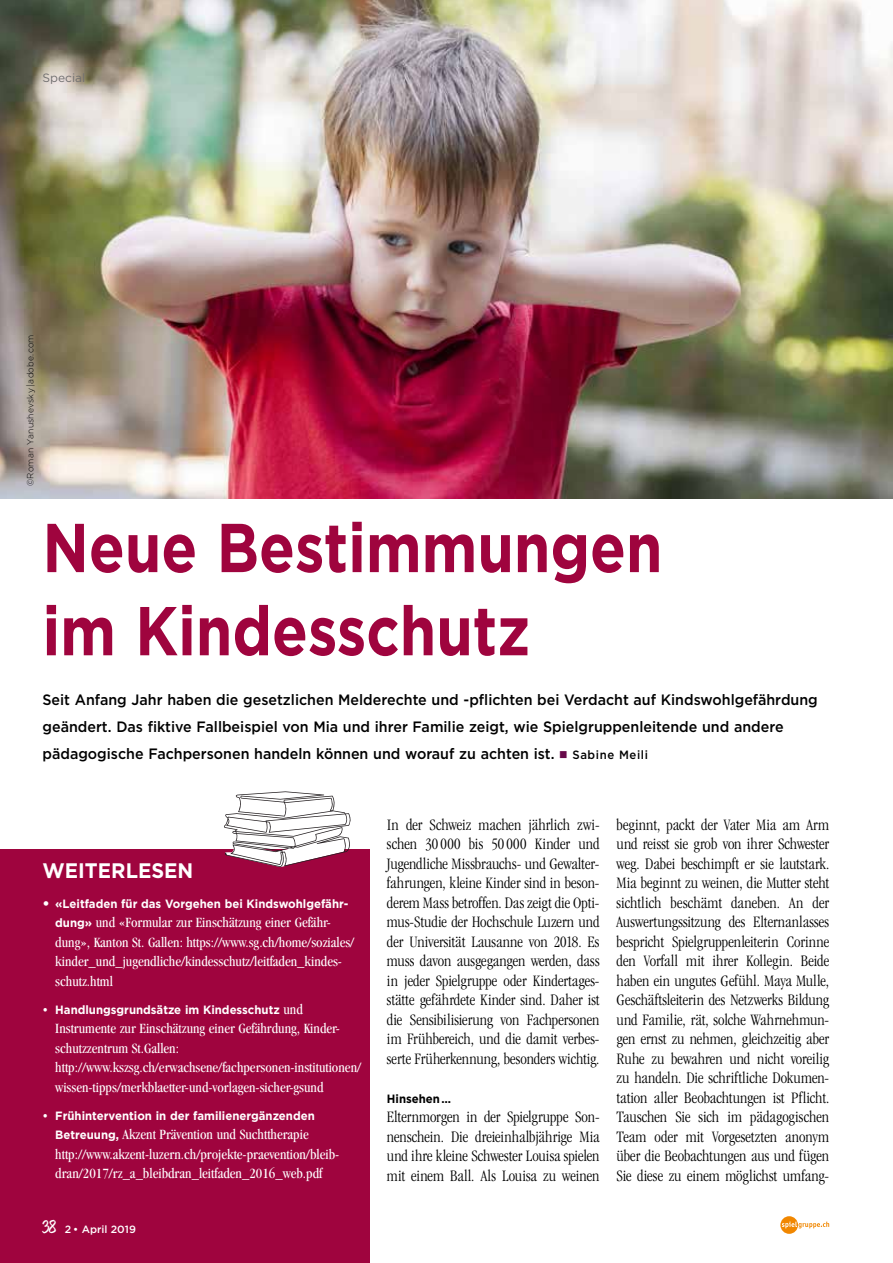
<style>
.page{position:relative;width:893px;height:1263px;background:#fff}
.page>*{position:absolute;margin:0;border:0;box-sizing:border-box;transform-origin:0 0}
.t1{font:700 69px/83.1px "Gotham";color:#9f043e;scale:.85 1}
.t2{font:700 21px "Gotham";color:#fff;scale:.95 1}
.t3{font:300 condensed 16.5px/19.5px "Garamond";letter-spacing:-.005em;color:#000;text-align:justify}
.t4{font:500 15px/27px "Gotham";color:#000;scale:.95 1}
.t5{font:condensed 14.7px/19.5px "Garamond";color:#fff}
.t6{font:700 12px "Gotham";color:#fff;scale:.95 1}
.t7{font:700 12px "Gotham";color:#000;scale:.95 1}
.t8{font:12px "Gotham";color:#706f6f}
.t9{font:500 10.5px "Gotham";color:#fff}
.t10{font:300 9px "Gotham";letter-spacing:.03em;color:#000;scale:.95 1}
.s1{color:#680a4a}
.s2{font-size:12px}
.s3{font-family:"Garamond";font-weight:400;font-stretch:condensed;font-size:14.7px}
.s4{font-family:"Gotham";font-weight:700;font-stretch:normal;font-size:12px}
.s5{font-family:"Reklame Script";font-weight:400;font-size:18px}
</style>
<div class="page">
<img style="left:0;top:0;width:893px;height:498px">
<div style="left:0;top:849px;width:370px;height:414px;background:#9f043e"></div>
<svg style="left:224px;top:791px;width:127px;height:76px"></svg>
<svg style="left:780px;top:1216px;width:18px;height:18px"></svg>
<svg style="left:782px;top:1221px;width:47px;height:7px"></svg>
<p class="t8" style="left:43px;top:70px;width:44px">Special</p>
<p class="t10" style="left:25px;top:486px;width:161px;rotate:-90deg">©Roman Yanushevsky | adobe.com</p>
<h1 class="t1" style="left:43px;top:506px;width:731px">Neue Bestimmungen im Kindesschutz</h1>
<p class="t4" style="left:43px;top:686px;width:818px">Seit Anfang Jahr haben die gesetzlichen Melderechte und -pflichten bei Verdacht auf Kindswohlgefährdung geändert. Das fiktive Fallbeispiel von Mia und ihrer Familie zeigt, wie Spielgruppenleitende und andere pädagogische Fachpersonen handeln können und worauf zu achten ist. <span class="s1">■</span> <span class="s2">Sabine Meili</span></p>
<p class="t2" style="left:43px;top:857px;width:160px">WEITERLESEN</p>
<p class="t6" style="left:43px;top:895px;width:324px"><span class="s3">•</span> «Leitfaden für das Vorgehen bei Kindswohlgefähr-</p>
<p class="t5" style="left:55px;top:912px;width:301px"><span class="s4">dung»</span> und «Formular zur Einschätzung einer Gefähr&shy;dung», Kanton St. Gallen: https://www.sg.ch/home/soziales/ kinder_und_jugendliche/kindesschutz/leitfaden_kindes&shy;schutz.html</p>
<p class="t6" style="left:43px;top:1001px;width:276px">• Handlungsgrundsätze im Kindesschutz <span class="s3">und</span></p>
<p class="t5" style="left:55px;top:1018px;width:307px">Instrumente zur Einschätzung einer Gefährdung, Kinder&shy;schutzzentrum St.Gallen: http://www.kszsg.ch/erwachsene/fachpersonen-institutionen/ wissen-tipps/merkblaetter-und-vorlagen-sicher-gsund</p>
<p class="t6" style="left:43px;top:1107px;width:288px">• Frühintervention in der familienergänzenden</p>
<p class="t5" style="left:55px;top:1124px;width:285px"><span class="s4">Betreuung,</span> Akzent Prävention und Suchttherapie http://www.akzent-luzern.ch/projekte-praevention/bleib&shy;dran/2017/rz_a_bleibdran_leitfaden_2016_web.pdf</p>
<p class="t3" style="left:387px;top:815px;width:214px">In der Schweiz machen jährlich zwi&shy;schen 30000 bis 50000 Kinder und Jugendliche Missbrauchs- und Gewalter&shy;fahrungen, kleine Kinder sind in beson&shy;derem Mass betroffen. Das zeigt die Opti&shy;mus-Studie der Hochschule Luzern und der Universität Lausanne von 2018. Es muss davon ausgegangen werden, dass in jeder Spielgruppe oder Kindertages&shy;stätte gefährdete Kinder sind. Daher ist die Sensibilisierung von Fachpersonen im Frühbereich, und die damit verbes&shy;serte Früherkennung, besonders wichtig.</p>
<p class="t7" style="left:387px;top:1090px;width:69px">Hinsehen …</p>
<p class="t3" style="left:387px;top:1107px;width:214px">Elternmorgen in der Spielgruppe Son&shy;nenschein. Die dreieinhalbjährige Mia und ihre kleine Schwester Louisa spielen mit einem Ball. Als Louisa zu weinen</p>
<p class="t3" style="left:617px;top:815px;width:214px">beginnt, packt der Vater Mia am Arm und reisst sie grob von ihrer Schwester weg. Dabei beschimpft er sie lautstark.<br>Mia beginnt zu weinen, die Mutter steht sichtlich beschämt daneben. An der Auswertungssitzung des Elternanlasses bespricht Spielgruppenleiterin Corinne den Vorfall mit ihrer Kollegin. Beide haben ein ungutes Gefühl. Maya Mulle, Geschäftsleiterin des Netzwerks Bildung und Familie, rät, solche Wahrnehmun&shy;gen ernst zu nehmen, gleichzeitig aber Ruhe zu bewahren und nicht voreilig zu handeln. Die schriftliche Dokumen&shy;tation aller Beobachtungen ist Pflicht.<br>Tauschen Sie sich im pädagogischen Team oder mit Vorgesetzten anonym über die Beobachtungen aus und fügen Sie diese zu einem möglichst umfang-</p>
<p class="t9" style="left:43px;top:1222px;width:95px"><span class="s5">38</span> 2 • April 2019</p>
</div>
